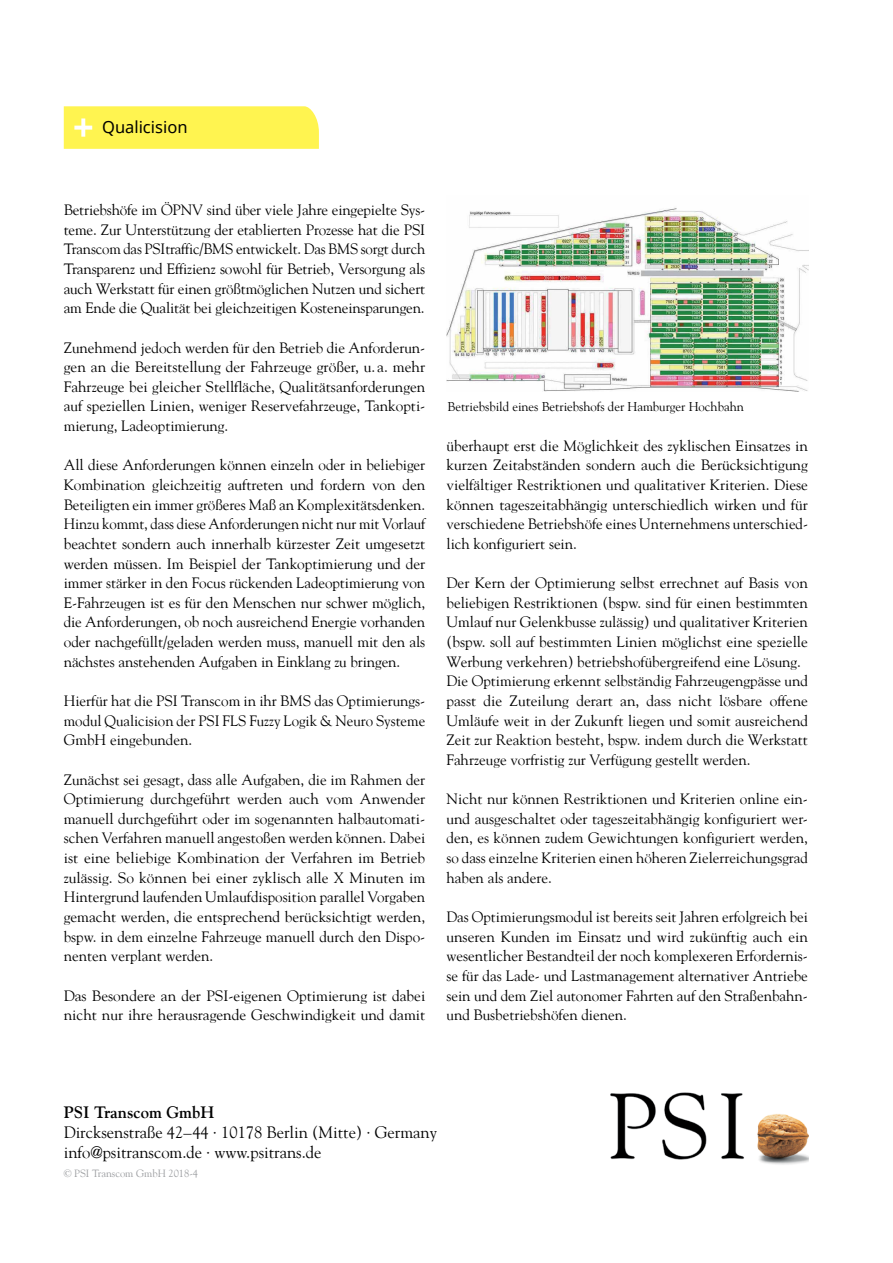
<style>
.page{position:relative;width:893px;height:1263px;background:#fff}
.page>*{position:absolute;margin:0;border:0;box-sizing:border-box;transform-origin:0 0}
.t1{font:16.5px/19.6px "Goudy";color:#000}
.t2{font:700 16.5px "Goudy";color:#000}
.t3{font:16.5px "Noto Sans";color:#000}
.t4{font:15px/19.6px "Goudy";color:#000;text-align:justify}
.t5{font:12.75px "Goudy";color:#000}
.t6{font:10.5px "Goudy";color:#9b9da0}
</style>
<div class="page">
<img style="left:611px;top:1092px;width:197px;height:73px">
<svg style="left:64px;top:106px;width:255px;height:43px;background:#fff455"></svg>
<img style="left:447px;top:208px;width:361px;height:183px">
<p class="t3" style="left:102px;top:116px;width:87px">Qualicision</p>
<p class="t4" style="left:64px;top:200px;width:363px">Betriebshöfe im ÖPNV sind über viele Jahre eingepielte Sys&shy;teme. Zur Unterstützung der etablierten Prozesse hat die PSI Transcom das PSItraffic/BMS entwickelt. Das BMS sorgt durch Transparenz und Effizienz sowohl für Betrieb, Versorgung als auch Werkstatt für einen größtmöglichen Nutzen und sichert am Ende die Qualität bei gleichzeitigen Kosteneinsparungen.</p>
<p class="t4" style="left:64px;top:337px;width:363px">Zunehmend jedoch werden für den Betrieb die Anforderun&shy;gen an die Bereitstellung der Fahrzeuge größer, u. a. mehr Fahrzeuge bei gleicher Stellfläche, Qualitätsanforderungen auf speziellen Linien, weniger Reservefahrzeuge, Tankopti&shy;mierung, Ladeoptimierung.</p>
<p class="t4" style="left:64px;top:455px;width:363px">All diese Anforderungen können einzeln oder in beliebiger Kombination gleichzeitig auftreten und fordern von den Beteiligten ein immer größeres Maß an Komplexitätsdenken.<br>Hinzu kommt, dass diese Anforderungen nicht nur mit Vorlauf beachtet sondern auch innerhalb kürzester Zeit umgesetzt werden müssen. Im Beispiel der Tankoptimierung und der immer stärker in den Focus rückenden Ladeoptimierung von E-Fahrzeugen ist es für den Menschen nur schwer möglich, die Anforderungen, ob noch ausreichend Energie vorhanden oder nachgefüllt/geladen werden muss, manuell mit den als nächstes anstehenden Aufgaben in Einklang zu bringen.</p>
<p class="t4" style="left:64px;top:690px;width:363px">Hierfür hat die PSI Transcom in ihr BMS das Optimierungs&shy;modul Qualicision der PSI FLS Fuzzy Logik &amp; Neuro Systeme GmbH eingebunden.</p>
<p class="t4" style="left:64px;top:769px;width:363px">Zunächst sei gesagt, dass alle Aufgaben, die im Rahmen der Optimierung durchgeführt werden auch vom Anwender manuell durchgeführt oder im sogenannten halbautomati&shy;schen Verfahren manuell angestoßen werden können. Dabei ist eine beliebige Kombination der Verfahren im Betrieb zulässig. So können bei einer zyklisch alle X Minuten im Hintergrund laufenden Umlaufdisposition parallel Vorgaben gemacht werden, die entsprechend berücksichtigt werden, bspw. in dem einzelne Fahrzeuge manuell durch den Dispo&shy;nenten verplant werden.</p>
<p class="t4" style="left:64px;top:985px;width:363px">Das Besondere an der PSI-eigenen Optimierung ist dabei nicht nur ihre herausragende Geschwindigkeit und damit</p>
<p class="t5" style="left:448px;top:399px;width:298px">Betriebsbild eines Betriebshofs der Hamburger Hochbahn</p>
<p class="t4" style="left:446px;top:435px;width:363px">überhaupt erst die Möglichkeit des zyklischen Einsatzes in kurzen Zeitabständen sondern auch die Berücksichtigung vielfältiger Restriktionen und qualitativer Kriterien. Diese können tageszeitabhängig unterschiedlich wirken und für verschiedene Betriebshöfe eines Unternehmens unterschied&shy;lich konfiguriert sein.</p>
<p class="t4" style="left:446px;top:573px;width:363px;text-align:left">Der Kern der Optimierung selbst errechnet auf Basis von beliebigen Restriktionen (bspw. sind für einen bestimmten Umlauf nur Gelenkbusse zulässig) und qualitativer Kriterien (bspw. soll auf bestimmten Linien möglichst eine spezielle Werbung verkehren) betriebshofübergreifend eine Lösung.<br>Die Optimierung erkennt selbständig Fahrzeugengpässe und passt die Zuteilung derart an, dass nicht lösbare offene Umläufe weit in der Zukunft liegen und somit ausreichend Zeit zur Reaktion besteht, bspw. indem durch die Werkstatt Fahrzeuge vorfristig zur Verfügung gestellt werden.</p>
<p class="t4" style="left:446px;top:789px;width:363px">Nicht nur können Restriktionen und Kriterien online ein&shy;und ausgeschaltet oder tageszeitabhängig konfiguriert wer&shy;den, es können zudem Gewichtungen konfiguriert werden, so dass einzelne Kriterien einen höheren Zielerreichungsgrad haben als andere.</p>
<p class="t4" style="left:446px;top:906px;width:363px">Das Optimierungsmodul ist bereits seit Jahren erfolgreich bei unseren Kunden im Einsatz und wird zukünftig auch ein wesentlicher Bestandteil der noch komplexeren Erfordernis&shy;se für das Lade- und Lastmanagement alternativer Antriebe sein und dem Ziel autonomer Fahrten auf den Straßenbahn&shy;und Busbetriebshöfen dienen.</p>
<p class="t2" style="left:64px;top:1103px;width:152px">PSI Transcom GmbH</p>
<p class="t1" style="left:64px;top:1122px;width:375px">Dircksenstraße 42–44 ∙ 10178 Berlin (Mitte) ∙ Germany info@psitranscom.de ∙ www.psitrans.de</p>
<p class="t6" style="left:64px;top:1167px;width:136px">© PSI Transcom GmbH 2018-4</p>
</div>
